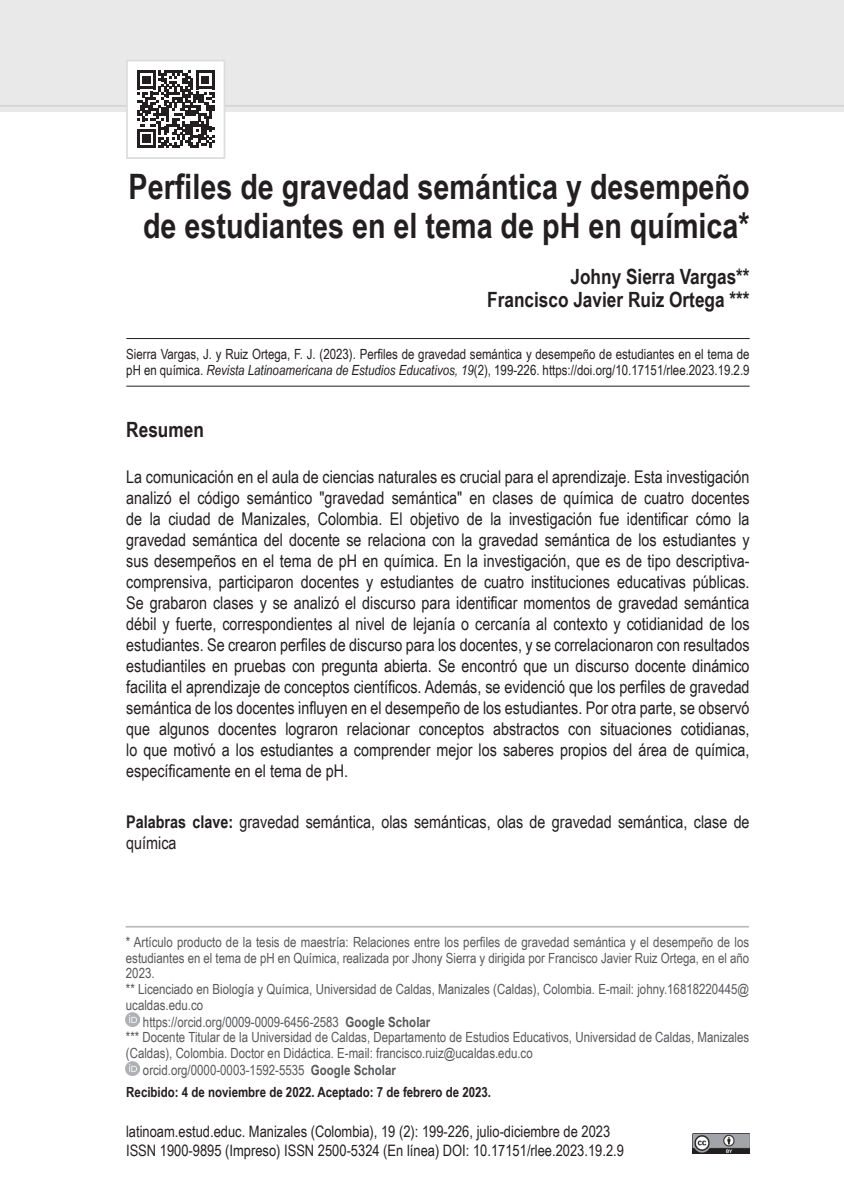
<style>
.page{position:relative;width:844px;height:1191px;background:#fff}
.page>*{position:absolute;margin:0;border:0;box-sizing:border-box;transform-origin:0 0}
.Titulo_1{font:700 35px/38.5px "Arial Narrow";color:#231f20;text-align:center}
.Titulo_1-2{font:700 21px "Arial Narrow";color:#231f20}
.t1{font:17.5px/21px "Arial Narrow";color:#231f20;text-align:justify}
.Pie_página_1{font:15.75px "Arial Narrow";color:#231f20}
.nota_al_pie{font:14px/15.8px "Arial Narrow";color:#57585a}
.Como_Citar{font:14px/15.8px "Arial Narrow";color:#231f20}
.nota_al_pie-2{font:700 14px "Arial Narrow";color:#231f20}
.s1{font-style:italic}
.s2{font-weight:700}
</style>
<div class="page">
<div style="left:0;top:0;width:843px;height:112px;background:#e9e9e9"></div>
<hr style="left:0;top:105px;width:843px;height:2px;background:#231f20">
<img style="left:692px;top:1133px;width:57px;height:20px">
<hr style="left:126px;top:338px;width:623px;height:1px;background:#231f20">
<hr style="left:126px;top:386px;width:623px;height:1px;background:#231f20">
<img style="left:126px;top:1012px;width:14px;height:14px">
<img style="left:126px;top:1061px;width:14px;height:14px">
<div style="left:126px;top:60px;width:99px;height:99px;background:#fff;border:2px solid #dcdddf"></div>
<svg style="left:137px;top:70px;width:78px;height:78px"></svg>
<hr style="left:126px;top:926px;width:622px;height:1px;background:#231f20">
<p class="Titulo_1" style="left:128px;top:166px;width:622px">Perfiles de gravedad semántica y desempeño de estudiantes en el tema de pH en química*</p>
<p class="Titulo_1-2" style="left:570px;top:260px;width:180px">Johny Sierra Vargas**</p>
<p class="Titulo_1-2" style="left:487px;top:284px;width:264px">Francisco Javier Ruiz Ortega ***</p>
<p class="Como_Citar" style="left:126px;top:346px;width:624px">Sierra Vargas, J. y Ruiz Ortega, F. J. (2023). Perfiles de gravedad semántica y desempeño de estudiantes en el tema de pH en química. <span class="s1">Revista Latinoamericana de Estudios Educativos, 19</span>(2), 199-226. https://doi.org/10.17151/rlee.2023.19.2.9</p>
<p class="Titulo_1-2" style="left:126px;top:414px;width:79px">Resumen</p>
<p class="t1" style="left:126px;top:465px;width:624px">La comunicación en el aula de ciencias naturales es crucial para el aprendizaje. Esta investigación analizó el código semántico "gravedad semántica" en clases de química de cuatro docentes de la ciudad de Manizales, Colombia. El objetivo de la investigación fue identificar cómo la gravedad semántica del docente se relaciona con la gravedad semántica de los estudiantes y sus desempeños en el tema de pH en química. En la investigación, que es de tipo descriptiva&shy;comprensiva, participaron docentes y estudiantes de cuatro instituciones educativas públicas.<br>Se grabaron clases y se analizó el discurso para identificar momentos de gravedad semántica débil y fuerte, correspondientes al nivel de lejanía o cercanía al contexto y cotidianidad de los estudiantes. Se crearon perfiles de discurso para los docentes, y se correlacionaron con resultados estudiantiles en pruebas con pregunta abierta. Se encontró que un discurso docente dinámico facilita el aprendizaje de conceptos científicos. Además, se evidenció que los perfiles de gravedad semántica de los docentes influyen en el desempeño de los estudiantes. Por otra parte, se observó que algunos docentes lograron relacionar conceptos abstractos con situaciones cotidianas, lo que motivó a los estudiantes a comprender mejor los saberes propios del área de química, específicamente en el tema de pH.</p>
<p class="t1" style="left:126px;top:810px;width:624px"><span class="s2">Palabras clave:</span> gravedad semántica, olas semánticas, olas de gravedad semántica, clase de química</p>
<p class="nota_al_pie" style="left:126px;top:933px;width:624px;text-align:justify">* Artículo producto de la tesis de maestría: Relaciones entre los perfiles de gravedad semántica y el desempeño de los estudiantes en el tema de pH en Química, realizada por Jhony Sierra y dirigida por Francisco Javier Ruiz Ortega, en el año 2023.</p>
<p class="nota_al_pie" style="left:126px;top:980px;width:624px">** Licenciado en Biología y Química, Universidad de Caldas, Manizales (Caldas), Colombia. E-mail: johny.16818220445@ ucaldas.edu.co</p>
<p class="nota_al_pie" style="left:143px;top:1013px;width:289px">https://orcid.org/0009-0009-6456-2583 <span class="s2">Google Scholar</span></p>
<p class="nota_al_pie" style="left:126px;top:1029px;width:624px">*** Docente Titular de la Universidad de Caldas, Departamento de Estudios Educativos, Universidad de Caldas, Manizales (Caldas), Colombia. Doctor en Didáctica. E-mail: francisco.ruiz@ucaldas.edu.co</p>
<p class="nota_al_pie" style="left:143px;top:1061px;width:254px">orcid.org/0000-0003-1592-5535 <span class="s2">Google Scholar</span></p>
<p class="nota_al_pie-2" style="left:126px;top:1081px;width:366px">Recibido: 4 de noviembre de 2022. Aceptado: 7 de febrero de 2023.</p>
<p class="Pie_página_1" style="left:126px;top:1120px;width:485px">latinoam.estud.educ. Manizales (Colombia), 19 (2): 199-226, julio-diciembre de 2023</p>
<p class="Pie_página_1" style="left:126px;top:1139px;width:499px">ISSN 1900-9895 (Impreso) ISSN 2500-5324 (En línea) DOI: 10.17151/rlee.2023.19.2.9</p>
</div>
